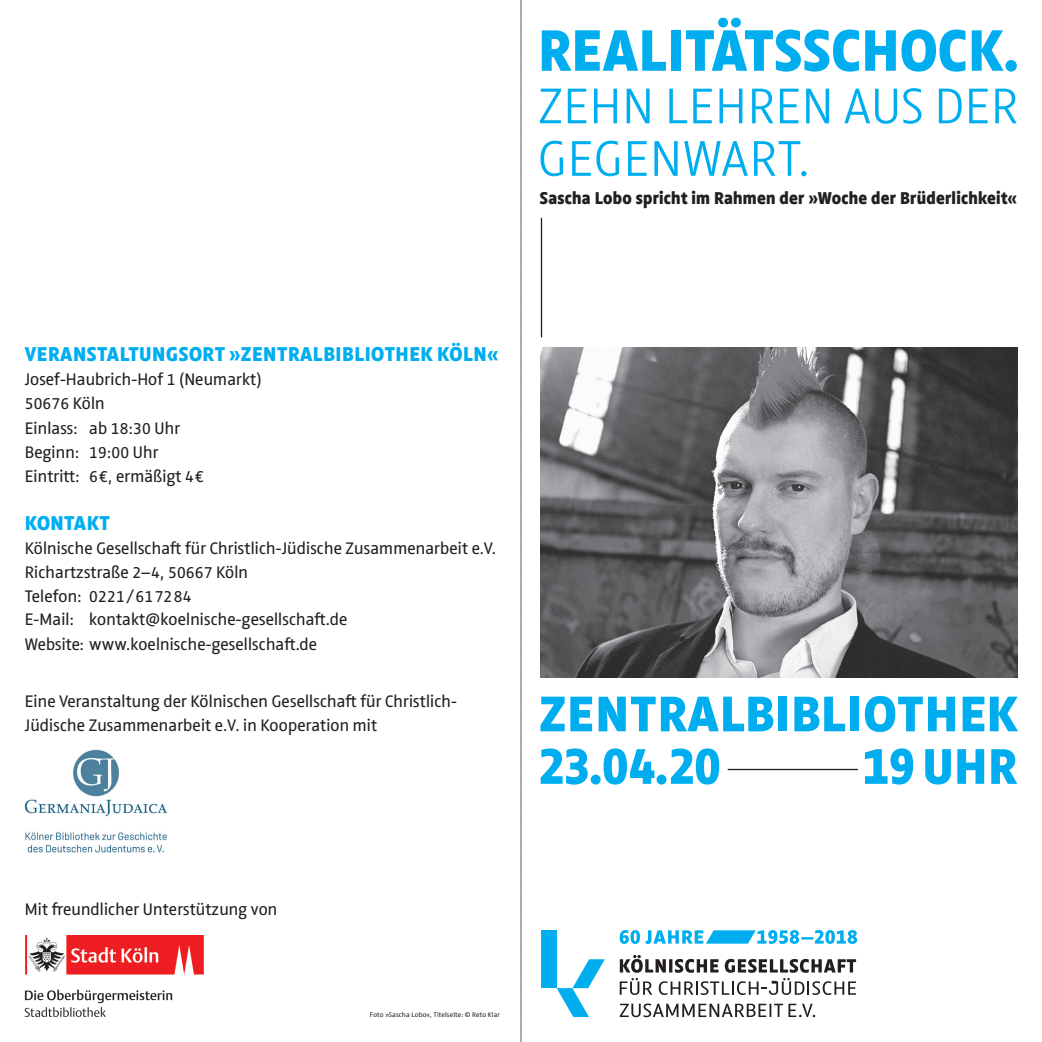
<style>
.page{position:relative;width:1042px;height:1042px;background:#fff}
.page>*{position:absolute;margin:0;border:0;box-sizing:border-box;transform-origin:0 0}
.t1{font:700 61.25px "Total Sans";letter-spacing:.01em;color:#00aeef}
.t2{font:700 52.5px/52.5px "Total Sans";letter-spacing:.025em;color:#00aeef}
.t3{font:300 52.5px/52.5px "Total Sans";letter-spacing:.01em;color:#00aeef}
.t4{font:700 21px "Total Sans";letter-spacing:.025em;color:#00aeef}
.t5{font:700 17.85px "Total Sans";letter-spacing:.015em;color:#231f20}
.t6{font:17.5px/24.2px "Total Sans";letter-spacing:.01em;color:#231f20}
.t7{font:7px "Total Sans";letter-spacing:.025em;color:#231f20;scale:1.04 1}
</style>
<div class="page">
<img style="left:25px;top:750px;width:143px;height:102px">
<hr style="left:541px;top:218px;width:1px;height:119px;background:#231f20">
<img style="left:541px;top:347px;width:476px;height:330px">
<hr style="left:727px;top:769px;width:131px;height:1px;background:#231f20">
<img style="left:25px;top:935px;width:179px;height:83px">
<svg style="left:620px;top:1003px;width:195px;height:14px"></svg>
<svg style="left:620px;top:955px;width:236px;height:40px"></svg>
<div style="left:541px;top:930px;width:16px;height:58px;background:#00aeef"></div>
<svg style="left:557px;top:959px;width:48px;height:58px"></svg>
<svg style="left:620px;top:930px;width:237px;height:14px"></svg>
<svg style="left:521px;top:0;width:1px;height:1042px"></svg>
<h1 class="t1" style="left:538px;top:3px;width:482px">REALITÄTSSCHOCK.</h1>
<h2 class="t3" style="left:538px;top:76px;width:481px">ZEHN LEHREN AUS DER<br>GEGENWART.</h2>
<p class="t5" style="left:540px;top:185px;width:479px">SASCHA LOBO SPRICHT IM RAHMEN DER »WOCHE DER BRÜDERLICHKEIT«</p>
<p class="t4" style="left:25px;top:338px;width:475px">VERANSTALTUNGSORT »ZENTRALBIBLIOTHEK KÖLN«</p>
<p class="t6" style="left:25px;top:366px;width:238px">Josef-Haubrich-Hof 1 (Neumarkt)<br>50676 Köln<br>Einlass: ab 18:30 Uhr<br>Beginn: 19:00 Uhr<br>Eintritt: 6€, ermäßigt 4€</p>
<p class="t4" style="left:25px;top:507px;width:86px">KONTAKT</p>
<p class="t6" style="left:25px;top:535px;width:473px">Kölnische Gesellschaft für Christlich-Jüdische Zusammenarbeit e.V.<br>Richartzstraße 2–4, 50667 Köln<br>Telefon: 0221/617284<br>E-Mail: kontakt@koelnische-gesellschaft.de<br>Website: www.koelnische-gesellschaft.de</p>
<p class="t6" style="left:25px;top:687px;width:434px">Eine Veranstaltung der Kölnischen Gesellschaft für Christlich-<br>Jüdische Zusammenarbeit e.V. in Kooperation mit</p>
<h2 class="t2" style="left:539px;top:683px;width:480px">ZENTRALBIBLIOTHEK<br>23.04.20</h2>
<h2 class="t2" style="left:863px;top:736px;width:145px">19 UHR</h2>
<p class="t6" style="left:25px;top:896px;width:254px">Mit freundlicher Unterstützung von</p>
<p class="t7" style="left:370px;top:1009px;width:126px">Foto »Sascha Lobo«, Titelseite: © Reto Klar</p>
</div>
